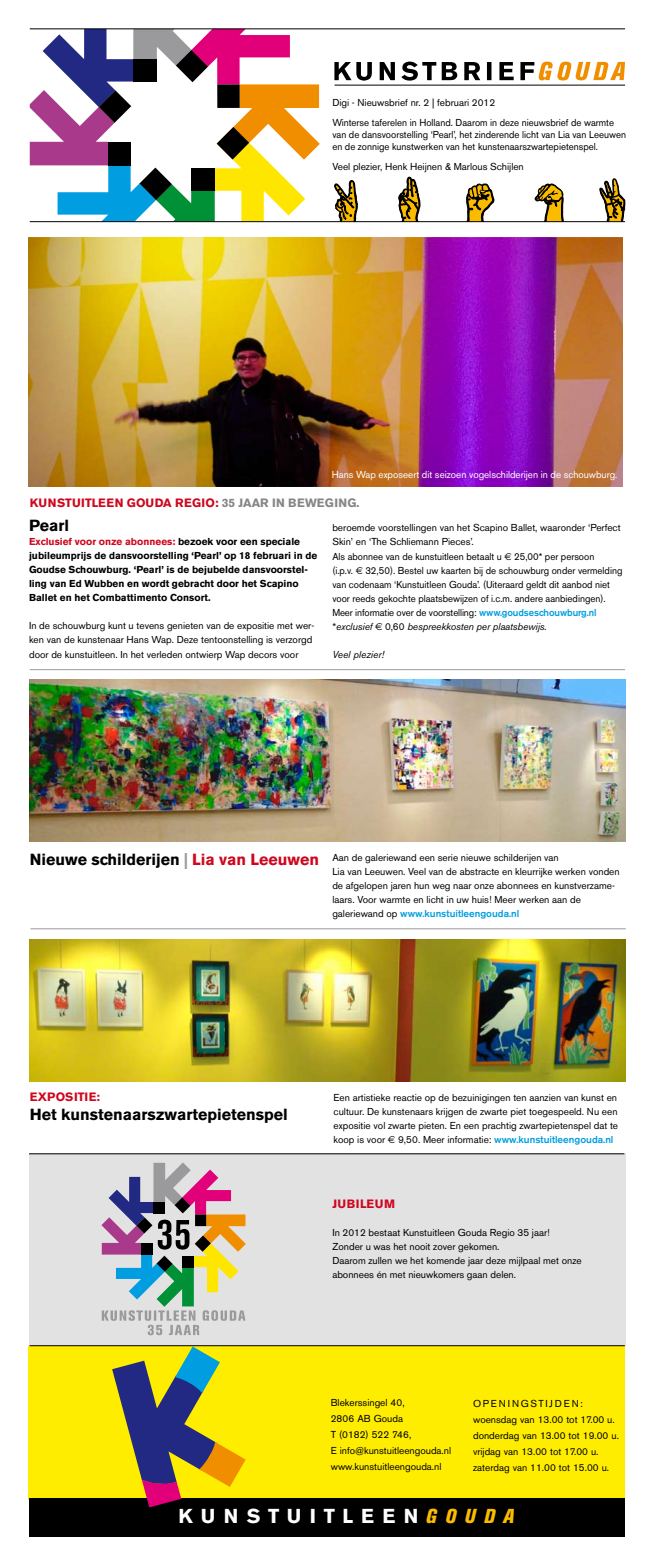
<style>
.page{position:relative;width:652px;height:1568px;background:#fff}
.page>*{position:absolute;margin:0;border:0;box-sizing:border-box;transform-origin:0 0}
.t1{font:700 20px "Akzidenz Grotesk BE";letter-spacing:.4em;color:#fff}
.t2{font:700 16px "Akzidenz Grotesk BE";color:#000}
.t3{font:700 12px "Akzidenz Grotesk BE";letter-spacing:.04em;color:#cd071e}
.t4{font:700 12px "Akzidenz Grotesk BE";color:#868689}
.t5{font:10px/14px "Akzidenz Grotesk BE";color:#000}
.t6{font:10px/14px "Akzidenz Grotesk BE";color:#000;scale:.96 1}
.t7{font:700 10px/14px "Akzidenz Grotesk BE";color:#000}
.t8{font:10px "Akzidenz Grotesk BE";color:#fff}
.t9{font:10px "Akzidenz Grotesk BE";letter-spacing:.17em;color:#000}
.t10{font:italic 10px "Akzidenz Grotesk BE";color:#000}
.s1{color:#cd071e}
.s2{font-family:"Euro Sans"}
.s3{font-weight:500;color:#009ee0}
.s4{font-style:italic}
.s5{color:#9a9a9d}
.s6{font-weight:800;font-style:italic;font-stretch:condensed;color:#fabb00}
</style>
<div class="page">
<div style="left:29px;top:1153px;width:597px;height:193px;background:#e2e2e3"></div>
<div style="left:29px;top:1346px;width:596px;height:153px;background:#ffed00"></div>
<div style="left:29px;top:1498px;width:596px;height:38px;background:#000"></div>
<svg style="left:112px;top:1346px;width:134px;height:161px"></svg>
<svg style="left:334px;top:62px;width:291px;height:19px"></svg>
<hr style="left:334px;top:85px;width:291px;height:1px;background:#000">
<svg style="left:334px;top:180px;width:24px;height:41px"></svg>
<svg style="left:399px;top:177px;width:21px;height:44px"></svg>
<svg style="left:535px;top:184px;width:29px;height:37px"></svg>
<svg style="left:466px;top:184px;width:29px;height:37px"></svg>
<svg style="left:600px;top:179px;width:25px;height:42px"></svg>
<svg style="left:30px;top:29px;width:290px;height:192px"></svg>
<hr style="left:30px;top:221px;width:595px;height:1px;background:#000">
<hr style="left:30px;top:28px;width:595px;height:1px;background:#000">
<hr style="left:30px;top:669px;width:595px;height:1px;background:#9a9a9d">
<img style="left:29px;top:238px;width:594px;height:249px">
<img style="left:30px;top:680px;width:595px;height:161px">
<hr style="left:30px;top:928px;width:596px;height:1px;background:#9a9a9d">
<svg style="left:101px;top:1162px;width:145px;height:173px"></svg>
<img style="left:30px;top:940px;width:595px;height:141px">
<hr style="left:29px;top:1153px;width:595px;height:1px;background:#000">
<hr style="left:30px;top:1345px;width:595px;height:1px;background:#000">
<p class="t5" style="left:332px;top:92px;width:283px;line-height:20px">Digi - Nieuwsbrief nr. 2 | februari 2012<br>Winterse taferelen in Holland. Daarom in deze nieuwsbrief de warmte</p>
<p class="t6" style="left:332px;top:128px;width:307px;line-height:12px">van de dansvoorstelling ‘Pearl’, het zinderende licht van Lia van Leeuwen en de zonnige kunstwerken van het kunstenaarszwartepietenspel.</p>
<p class="t5" style="left:332px;top:159px;width:193px">Veel plezier, Henk Heijnen &amp; Marlous Schijlen</p>
<p class="t8" style="left:332px;top:469px;width:287px">Hans Wap exposeert dit seizoen vogelschilderijen in de schouwburg.</p>
<p class="t3" style="left:30px;top:496px;width:18px">Kunstuitleen</p>
<p class="t4" style="left:127px;top:496px;width:171px"><span class="s1">Gouda Regio:</span> 35 jaar in beweging</p>
<p class="t4" style="left:357px;top:496px;width:4px">.</p>
<h2 class="t2" style="left:29px;top:516px;width:42px">Pearl</h2>
<p class="t7" style="left:29px;top:535px;width:290px"><span class="s1">Exclusief voor onze abonnees:</span> bezoek voor een speciale jubileumprijs de dansvoorstelling ‘Pearl’ op 18 februari in de Goudse Schouwburg. ‘Pearl’ is de bejubelde dansvoorstel&shy;ling van Ed Wubben en wordt gebracht door het Scapino Ballet en het Combattimento Consort.</p>
<p class="t5" style="left:29px;top:619px;width:287px">In de schouwburg kunt u tevens genieten van de expositie met wer&shy;ken van de kunstenaar Hans Wap. Deze tentoonstelling is verzorgd door de kunstuitleen. In het verleden ontwierp Wap decors voor</p>
<p class="t5" style="left:332px;top:521px;width:290px">beroemde voorstellingen van het Scapino Ballet, waaronder ‘Perfect<br>Skin’ en ‘The Schliemann Pieces’.</p>
<p class="t6" style="left:332px;top:550px;width:304px">Als abonnee van de kunstuitleen betaalt u <span class="s2">€</span> 25,00* per persoon<br>(i.p.v. <span class="s2">€</span> 32,50). Bestel uw kaarten bij de schouwburg onder vermelding van codenaam ‘Kunstuitleen Gouda’. (Uiteraard geldt dit aanbod niet voor reeds gekochte plaatsbewijzen of i.c.m. andere aanbiedingen).<br>Meer informatie over de voorstelling: <span class="s3">www.goudseschouwburg.nl </span>*<span class="s4">exclusief</span> <span class="s2">€</span> 0,60 <span class="s4">bespreekkosten per plaatsbewijs.</span></p>
<p class="t10" style="left:332px;top:649px;width:53px">Veel plezier!</p>
<h2 class="t2" style="left:30px;top:850px;width:291px">Nieuwe schilderijen <span class="s5">|</span> <span class="s1">Lia van Leeuwen</span></h2>
<p class="t5" style="left:332px;top:850px;width:289px">Aan de galeriewand een serie nieuwe schilderijen van<br>Lia van Leeuwen. Veel van de abstracte en kleurrijke werken vonden de afgelopen jaren hun weg naar onze abonnees en kunstverzame&shy;laars. Voor warmte en licht in uw huis! Meer werken aan de galeriewand op <span class="s3">www.kunstuitleengouda.nl</span></p>
<p class="t3" style="left:30px;top:1089px;width:43px">Expositie</p>
<p class="t3" style="left:97px;top:1089px;width:5px">:</p>
<h2 class="t2" style="left:30px;top:1105px;width:259px">Het kunstenaarszwartepietenspel</h2>
<p class="t5" style="left:334px;top:1090px;width:286px;text-align:justify">Een artistieke reactie op de bezuinigingen ten aanzien van kunst en cultuur. De kunstenaars krijgen de zwarte piet toegespeeld. Nu een expositie vol zwarte pieten. En een prachtig zwartepietenspel dat te koop is voor <span class="s2">€</span> 9,50. Meer informatie: <span class="s3">www.kunstuitleengouda.nl</span></p>
<p class="t3" style="left:332px;top:1196px;width:64px">JUBILEUM</p>
<p class="t5" style="left:332px;top:1225px;width:251px">In 2012 bestaat Kunstuitleen Gouda Regio 35 jaar!<br>Zonder u was het nooit zover gekomen.<br>Daarom zullen we het komende jaar deze mijlpaal met onze abonnees én met nieuwkomers gaan delen.</p>
<p class="t5" style="left:331px;top:1394px;width:122px;line-height:16px">Blekerssingel 40,<br>2806 AB Gouda<br>T (0182) 522 746,<br>E info@kunstuitleengouda.nl www.kunstuitleengouda.nl</p>
<p class="t9" style="left:473px;top:1397px;width:111px">OPENINGSTIJDEN:</p>
<p class="t5" style="left:473px;top:1411px;width:147px;line-height:16px">woensdag van 13.00 tot 17.00 u. donderdag van 13.00 tot 19.00 u. vrijdag van 13.00 tot 17.00 u. zaterdag van 11.00 tot 15.00 u.</p>
<h1 class="t1" style="left:178px;top:1504px;width:337px">KUNSTUITLEEN<span class="s6">GOUDA</span></h1>
</div>
